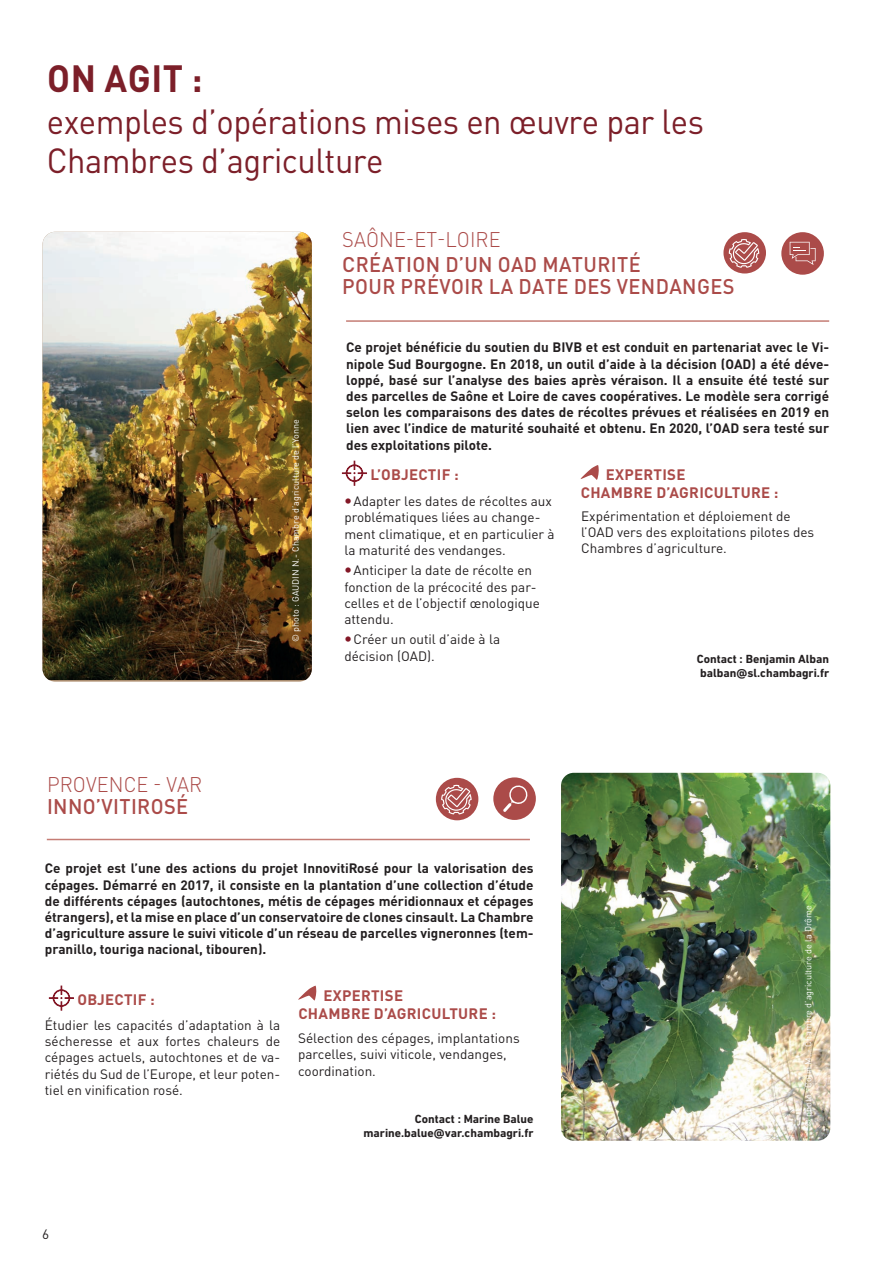
<style>
.page{position:relative;width:893px;height:1263px;background:#fff}
.page>*{position:absolute;margin:0;border:0;box-sizing:border-box;transform-origin:0 0}
.t1{font:700 37.5px "DIN Pro";letter-spacing:.015em;color:#7c1f29;scale:.95 1}
.t2{font:34.5px/39px "DIN Pro";letter-spacing:-.015em;color:#7c1f29;scale:.95 1}
.t3{font:500 21px/22.5px "DIN Pro";letter-spacing:.02em;color:#ab4b49}
.t4{font:300 21px "DIN Pro";letter-spacing:.005em;color:#ab4b49;scale:.95 1}
.t5{font:500 21px "DIN Pro";letter-spacing:.02em;color:#ab4b49;scale:.95 1}
.t6{font:700 15px/18px "DIN Pro";letter-spacing:.02em;color:#ab4b49}
.t7{font:700 13.5px/16.2px "DIN Pro";color:#231f20;text-align:justify}
.t8{font:13.5px/16.2px "DIN Pro";color:#231f20}
.t9{font:700 12px/14.4px "DIN Next LT Pro";color:#231f20}
.t10{font:9px "DIN Pro";color:#fff}
.s1{font-style:inherit}
</style>
<div class="page">
<img style="left:43px;top:232px;width:269px;height:448px">
<img style="left:561px;top:773px;width:269px;height:368px">
<svg style="left:49px;top:985px;width:25px;height:26px"></svg>
<svg style="left:298px;top:986px;width:18px;height:14px"></svg>
<svg style="left:342px;top:460px;width:25px;height:26px"></svg>
<svg style="left:581px;top:465px;width:18px;height:15px"></svg>
<div style="left:493px;top:777px;width:43px;height:43px;background:#ab4b49;border-radius:50%"></div>
<svg style="left:503px;top:785px;width:25px;height:27px"></svg>
<div style="left:436px;top:778px;width:42px;height:42px;background:#ab4b49;border-radius:50%"></div>
<svg style="left:441px;top:785px;width:31px;height:29px"></svg>
<div style="left:723px;top:232px;width:43px;height:41px;background:#ab4b49;border-radius:50%"></div>
<svg style="left:729px;top:239px;width:30px;height:29px"></svg>
<div style="left:781px;top:232px;width:43px;height:43px;background:#ab4b49;border-radius:50%"></div>
<svg style="left:790px;top:242px;width:26px;height:23px"></svg>
<hr style="left:346px;top:320px;width:483px;height:2px;background:#c57d75">
<hr style="left:47px;top:839px;width:483px;height:1px;background:#c57d75">
<h1 class="t1" style="left:47px;top:48px;width:165px">ON AGIT :</h1>
<h2 class="t2" style="left:47px;top:100px;width:693px">exemples d’opérations mises en œuvre par les<br>Chambres d’agriculture</h2>
<h3 class="t4" style="left:47px;top:768px;width:165px">PROVENCE - VAR</h3>
<h3 class="t5" style="left:47px;top:790px;width:150px">INNO’VITIROSÉ</h3>
<p class="t10" style="left:289px;top:642px;width:224px;rotate:-90deg">© photo : GAUDIN N.- Chambre d’agriculture de l’Yonne</p>
<h3 class="t4" style="left:342px;top:223px;width:168px">SAÔNE-ET-LOIRE</h3>
<h3 class="t3" style="left:342px;top:251px;width:394px">CRÉATION D’UN OAD MATURITÉ<br>POUR PRÉVOIR LA DATE DES VENDANGES</h3>
<p class="t7" style="left:346px;top:338px;width:485px">Ce projet bénéficie du soutien du BIVB et est conduit en partenariat avec le Vi&shy;nipole Sud Bourgogne. En 2018, un outil d’aide à la décision (OAD) a été déve&shy;loppé, basé sur l’analyse des baies après véraison. Il a ensuite été testé sur des parcelles de Saône et Loire de caves coopératives. Le modèle sera corrigé selon les comparaisons des dates de récoltes prévues et réalisées en 2019 en lien avec l’indice de maturité souhaité et obtenu. En 2020, l’OAD sera testé sur des exploitations pilote.</p>
<p class="t6" style="left:370px;top:464px;width:90px">L’OBJECTIF :</p>
<p class="t6" style="left:581px;top:464px;width:199px;text-indent:25px">EXPERTISE<br>CHAMBRE D’AGRICULTURE :</p>
<p class="t8" style="left:344px;top:492px;width:212px;text-indent:9px">Adapter les dates de récoltes aux problématiques liées au change&shy;ment climatique, et en particulier à la maturité des vendanges.</p>
<p class="t8" style="left:344px;top:561px;width:197px;text-indent:9px">Anticiper la date de récolte en fonction de la précocité des par&shy;celles et de l’objectif œnologique attendu.</p>
<p class="t8" style="left:344px;top:630px;width:157px;text-indent:9px">Créer un outil d’aide à la décision (OAD).</p>
<p class="t8" style="left:581px;top:507px;width:235px">Expérimentation et déploiement de l’OAD vers des exploitations pilotes des<br>Chambres d’agriculture.</p>
<p class="t9" style="left:697px;top:651px;width:134px">Contact : Benjamin Alban balban@sl.chambagri.fr</p>
<p class="t7" style="left:45px;top:859px;width:490px">Ce projet est l’une des actions du projet InnovitiRosé pour la valorisation des cépages. Démarré en 2017, il consiste en la plantation d’une collection d’étude de différents cépages (autochtones, métis de cépages méridionnaux et cépages étrangers), et la mise en place d’un conservatoire de clones cinsault. La Chambre d’agriculture assure le suivi viticole d’un réseau de parcelles vigneronnes (tem&shy;pranillo, touriga nacional, tibouren).</p>
<p class="t6" style="left:77px;top:989px;width:79px">OBJECTIF :</p>
<p class="t8" style="left:45px;top:1016px;width:237px;text-align:justify"><span class="s1">É</span>tudier les capacités d’adaptation à la sécheresse et aux fortes chaleurs de cépages actuels, autochtones et de va&shy;riétés du Sud de l’Europe, et leur poten&shy;tiel en vinification rosé.</p>
<p class="t6" style="left:298px;top:984px;width:199px;text-indent:25px">EXPERTISE<br>CHAMBRE D’AGRICULTURE :</p>
<p class="t8" style="left:298px;top:1029px;width:223px">Sélection des cépages, implantations parcelles, suivi viticole, vendanges, coordination.</p>
<p class="t8" style="left:42px;top:1224px;width:9px">6</p>
<p class="t9" style="left:363px;top:1111px;width:172px;text-align:right">Contact : Marine Balue marine.balue@var.chambagri.fr</p>
<p class="t10" style="left:801px;top:1127px;width:223px;rotate:-90deg">© photo : Colin M..- Chambre d’agriculture de la Drôme</p>
</div>
